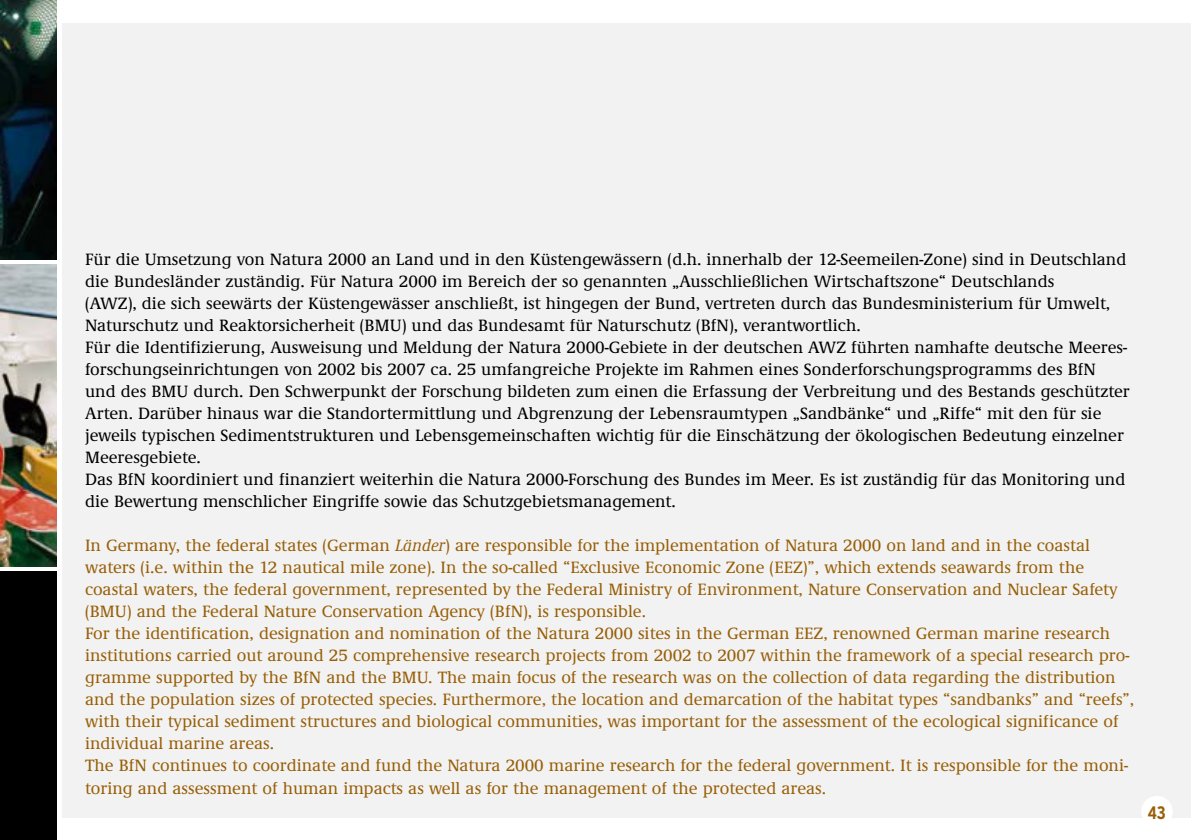
<style>
.page{position:relative;width:1191px;height:840px;background:#fff}
.page>*{position:absolute;margin:0;border:0;box-sizing:border-box;transform-origin:0 0}
.t1{font:700 condensed 18px "Interstate";color:#985f06}
.t2{font:500 17px/22px "Demos EFOP";color:#985f06}
.t3{font:500 17px/22px "Demos EFOP";color:#000}
.s1{font-style:italic}
</style>
<div class="page">
<img style="left:0;top:265px;width:57px;height:301px">
<img style="left:0;top:0;width:57px;height:259px">
<div style="left:62px;top:23px;width:1129px;height:793px;background:#f2f2f3"></div>
<div style="left:0;top:571px;width:57px;height:268px;background:#000"></div>
<div style="left:1141px;top:795px;width:31px;height:31px;background:#fff;border-radius:50%"></div>
<p class="t3" style="left:85px;top:249px;width:1046px">Für die Umsetzung von Natura 2000 an Land und in den Küstengewässern (d.h. innerhalb der 12-Seemeilen-Zone) sind in Deutschland die Bundesländer zuständig. Für Natura 2000 im Bereich der so genannten „Ausschließlichen Wirtschaftszone“ Deutschlands<br>(AWZ), die sich seewärts der Küstengewässer anschließt, ist hingegen der Bund, vertreten durch das Bundesministerium für Umwelt, Naturschutz und Reaktorsicherheit (BMU) und das Bundesamt für Naturschutz (BfN), verantwortlich.<br>Für die Identifizierung, Ausweisung und Meldung der Natura 2000-Gebiete in der deutschen AWZ führten namhafte deutsche Meeres&shy;forschungseinrichtungen von 2002 bis 2007 ca. 25 umfangreiche Projekte im Rahmen eines Sonderforschungsprogramms des BfN und des BMU durch. Den Schwerpunkt der Forschung bildeten zum einen die Erfassung der Verbreitung und des Bestands geschützter Arten. Darüber hinaus war die Standortermittlung und Abgrenzung der Lebensraumtypen „Sandbänke“ und „Riffe“ mit den für sie jeweils typischen Sedimentstrukturen und Lebensgemeinschaften wichtig für die Einschätzung der ökologischen Bedeutung einzelner Meeresgebiete.<br>Das BfN koordiniert und finanziert weiterhin die Natura 2000-Forschung des Bundes im Meer. Es ist zuständig für das Monitoring und die Bewertung menschlicher Eingriffe sowie das Schutzgebietsmanagement.</p>
<p class="t2" style="left:85px;top:535px;width:1050px">In Germany, the federal states (German <span class="s1">Länder</span>) are responsible for the implementation of Natura 2000 on land and in the coastal waters (i.e. within the 12 nautical mile zone). In the so-called “Exclusive Economic Zone (EEZ)”, which extends seawards from the coastal waters, the federal government, represented by the Federal Ministry of Environment, Nature Conservation and Nuclear Safety (BMU) and the Federal Nature Conservation Agency (BfN), is responsible.<br>For the identification, designation and nomination of the Natura 2000 sites in the German EEZ, renowned German marine research institutions carried out around 25 comprehensive research projects from 2002 to 2007 within the framework of a special research pro&shy;gramme supported by the BfN and the BMU. The main focus of the research was on the collection of data regarding the distribution and the population sizes of protected species. Furthermore, the location and demarcation of the habitat types “sandbanks” and “reefs”, with their typical sediment structures and biological communities, was important for the assessment of the ecological significance of individual marine areas.<br>The BfN continues to coordinate and fund the Natura 2000 marine research for the federal government. It is responsible for the moni&shy;toring and assessment of human impacts as well as for the management of the protected areas.</p>
<p class="t1" style="left:1147px;top:802px;width:20px">43</p>
</div>
